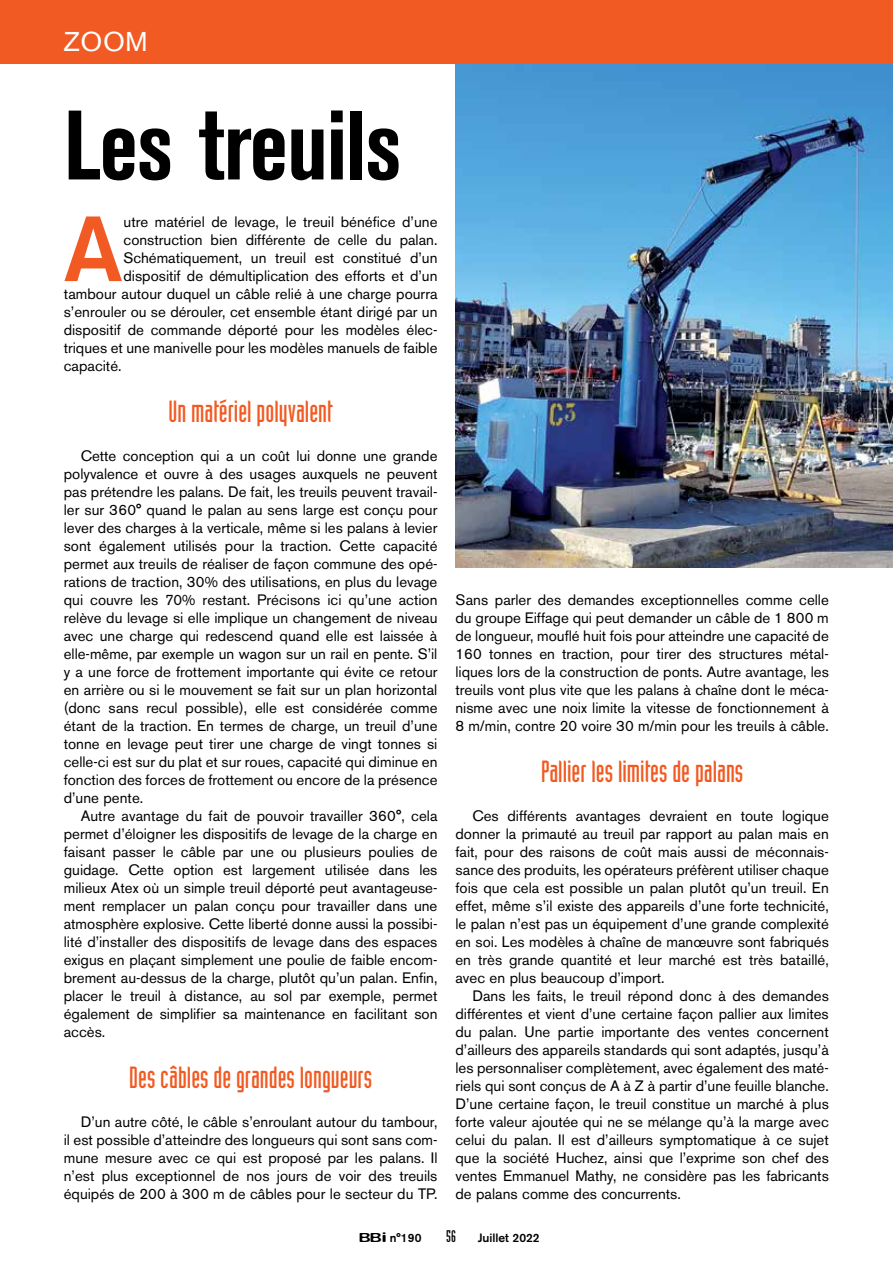
<style>
.page{position:relative;width:893px;height:1263px;background:#fff}
.page>*{position:absolute;margin:0;border:0;box-sizing:border-box;transform-origin:0 0}
.t1{font:700 condensed 97.5px "Akzidenz Grotesk BE";letter-spacing:-.01em;color:#000}
.t2{font:500 91.5px "Akzidenz Grotesk BE";color:#f15a22}
.t3{font:30px "Industria Solid";color:#f15a22}
.t4{font:27px "Akzidenz Grotesk BE";color:#fff}
.t5{font:16.5px "Industria Solid";color:#000}
.t6{font:15px/18px "Akzidenz Grotesk BE";color:#000;text-align:justify}
.t7{font:500 12px "Akzidenz Grotesk BE";color:#000}
.s1{font-family:"Blur";font-size:13.5px}
</style>
<div class="page">
<img style="left:455px;top:64px;width:438px;height:503px">
<div style="left:0;top:0;width:893px;height:64px;background:#f15a22"></div>
<h3 class="t4" style="left:64px;top:25px;width:85px">ZOOM</h3>
<h1 class="t1" style="left:64px;top:90px;width:340px">Les treuils</h1>
<h2 class="t2" style="left:64px;top:193px;width:61px">A</h2>
<p class="t6" style="left:124px;top:213px;width:315px">utre matériel de levage, le treuil bénéfice d’une</p>
<p class="t6" style="left:124px;top:231px;width:315px">construction bien différente de celle du palan.</p>
<p class="t6" style="left:124px;top:249px;width:315px">Schématiquement, un treuil est constitué d’un</p>
<p class="t6" style="left:124px;top:267px;width:315px">dispositif de démultiplication des efforts et d’un</p>
<p class="t6" style="left:64px;top:285px;width:375px">tambour autour duquel un câble relié à une charge pourra</p>
<p class="t6" style="left:64px;top:303px;width:375px">s’enrouler ou se dérouler, cet ensemble étant dirigé par un</p>
<p class="t6" style="left:64px;top:321px;width:375px">dispositif de commande déporté pour les modèles élec-</p>
<p class="t6" style="left:64px;top:339px;width:375px">triques et une manivelle pour les modèles manuels de faible</p>
<p class="t6" style="left:64px;top:357px;width:59px">capacité.</p>
<h3 class="t3" style="left:169px;top:395px;width:166px">Un matériel polyvalent</h3>
<p class="t6" style="left:64px;top:447px;width:375px;text-indent:17px">Cette conception qui a un coût lui donne une grande polyvalence et ouvre à des usages auxquels ne peuvent pas prétendre les palans. De fait, les treuils peuvent travail&shy;ler sur 360° quand le palan au sens large est conçu pour lever des charges à la verticale, même si les palans à levier sont également utilisés pour la traction. Cette capacité permet aux treuils de réaliser de façon commune des opé&shy;rations de traction, 30% des utilisations, en plus du levage qui couvre les 70% restant. Précisons ici qu’une action relève du levage si elle implique un changement de niveau avec une charge qui redescend quand elle est laissée à elle-même, par exemple un wagon sur un rail en pente. S’il y a une force de frottement importante qui évite ce retour en arrière ou si le mouvement se fait sur un plan horizontal (donc sans recul possible), elle est considérée comme étant de la traction. En termes de charge, un treuil d’une tonne en levage peut tirer une charge de vingt tonnes si celle-ci est sur du plat et sur roues, capacité qui diminue en fonction des forces de frottement ou encore de la présence d’une pente.</p>
<p class="t6" style="left:64px;top:807px;width:375px;text-indent:17px">Autre avantage du fait de pouvoir travailler 360°, cela permet d’éloigner les dispositifs de levage de la charge en faisant passer le câble par une ou plusieurs poulies de guidage. Cette option est largement utilisée dans les milieux Atex où un simple treuil déporté peut avantageuse&shy;ment remplacer un palan conçu pour travailler dans une atmosphère explosive. Cette liberté donne aussi la possibi&shy;lité d’installer des dispositifs de levage dans des espaces exigus en plaçant simplement une poulie de faible encom&shy;brement au-dessus de la charge, plutôt qu’un palan. Enfin, placer le treuil à distance, au sol par exemple, permet également de simplifier sa maintenance en facilitant son accès.</p>
<h3 class="t3" style="left:129px;top:1061px;width:244px">Des câbles de grandes longueurs</h3>
<p class="t6" style="left:64px;top:1113px;width:375px;text-indent:17px">D’un autre côté, le câble s’enroulant autour du tambour, il est possible d’atteindre des longueurs qui sont sans com&shy;mune mesure avec ce qui est proposé par les palans. Il n’est plus exceptionnel de nos jours de voir des treuils équipés de 200 à 300 m de câbles pour le secteur du TP.</p>
<p class="t6" style="left:455px;top:591px;width:375px">Sans parler des demandes exceptionnelles comme celle du groupe Eiffage qui peut demander un câble de 1 800 m de longueur, mouflé huit fois pour atteindre une capacité de 160 tonnes en traction, pour tirer des structures métal&shy;liques lors de la construction de ponts. Autre avantage, les treuils vont plus vite que les palans à chaîne dont le méca&shy;nisme avec une noix limite la vitesse de fonctionnement à 8 m/min, contre 20 voire 30 m/min pour les treuils à câble.</p>
<h3 class="t3" style="left:541px;top:755px;width:204px">Pallier les limites de palans</h3>
<p class="t6" style="left:455px;top:807px;width:375px;text-indent:17px">Ces différents avantages devraient en toute logique donner la primauté au treuil par rapport au palan mais en fait, pour des raisons de coût mais aussi de méconnais&shy;sance des produits, les opérateurs préfèrent utiliser chaque fois que cela est possible un palan plutôt qu’un treuil. En effet, même s’il existe des appareils d’une forte technicité, le palan n’est pas un équipement d’une grande complexité en soi. Les modèles à chaîne de manœuvre sont fabriqués en très grande quantité et leur marché est très bataillé, avec en plus beaucoup d’import.</p>
<p class="t6" style="left:455px;top:987px;width:375px;text-indent:17px">Dans les faits, le treuil répond donc à des demandes différentes et vient d’une certaine façon pallier aux limites du palan. Une partie importante des ventes concernent d’ailleurs des appareils standards qui sont adaptés, jusqu’à les personnaliser complètement, avec également des maté&shy;riels qui sont conçus de A à Z à partir d’une feuille blanche.<br>D’une certaine façon, le treuil constitue un marché à plus forte valeur ajoutée qui ne se mélange qu’à la marge avec celui du palan. Il est d’ailleurs symptomatique à ce sujet que la société Huchez, ainsi que l’exprime son chef des ventes Emmanuel Mathy, ne considère pas les fabricants de palans comme des concurrents.</p>
<p class="t7" style="left:359px;top:1231px;width:64px"><span class="s1">BBi</span> n°190</p>
<p class="t5" style="left:446px;top:1227px;width:11px">56</p>
<p class="t7" style="left:478px;top:1231px;width:63px">Juillet 2022</p>
</div>
